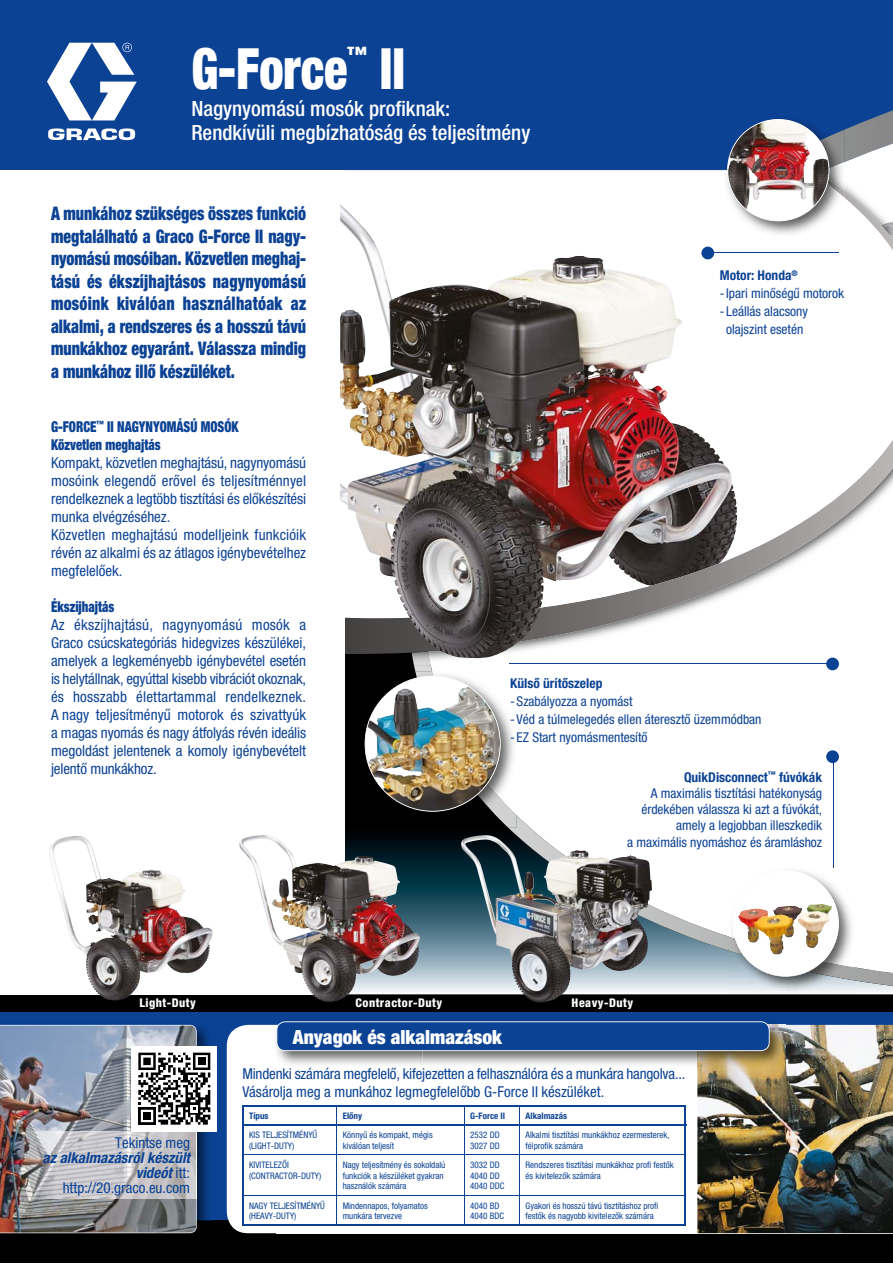
<style>
.page{position:relative;width:893px;height:1263px;background:#fff}
.page>*{position:absolute;margin:0;border:0;box-sizing:border-box;transform-origin:0 0}
.t1{font:900 condensed 57px "Helvetica Neue LTCE";color:#fff;scale:.85 1}
.t2{font:500 condensed 21px/24px "Helvetica Neue LTCE";color:#fff}
.t3{font:900 condensed 19.95px "Helvetica Neue LTCE";color:#fff}
.t4{font:900 condensed 19.5px "Helvetica Neue LTCE";color:#fff}
.t5{font:900 condensed 18.75px/22.5px "Helvetica Neue LTCE";color:#0b4294;text-align:justify;scale:.85 1}
.t6{font:condensed 15px/18px "Helvetica Neue LTCE";color:#0b4294}
.t7{font:900 condensed 15px/18px "Helvetica Neue LTCE";color:#0b4294;scale:.85 1}
.t8{font:italic 700 condensed 15px/15px "Helvetica Neue LTCE";color:#0b4294;text-align:right}
.t9{font:condensed 13.5px/16.2px "Helvetica Neue LTCE";color:#0b4294;text-align:center}
.t10{font:700 condensed 13.5px "Helvetica Neue LTCE";color:#0b4294}
.t11{font:800 condensed 12px "Helvetica Neue LT Std";letter-spacing:.04em;color:#fff}
.t12{font:condensed 9px/10.8px "Helvetica Neue LTCE";color:#0b4294}
.t13{font:700 condensed 9px "Helvetica Neue LTCE";color:#0b4294}
.s1{font-weight:700}
.s2{font-weight:400;font-style:normal}
</style>
<div class="page">
<div style="left:0;top:995px;width:893px;height:268px;background:#000"></div>
<div style="left:340px;top:170px;width:553px;height:1093px;background:#000"></div>
<img style="left:344px;top:823px;width:65px;height:171px">
<div style="left:0;top:0;width:893px;height:170px;background:#0b4294"></div>
<svg style="left:409px;top:110px;width:484px;height:885px;fill:#fff"></svg>
<img style="left:344px;top:654px;width:68px;height:11px">
<img style="left:412px;top:659px;width:16px;height:6px">
<svg style="left:344px;top:619px;width:549px;height:35px;background:#eee"></svg>
<svg style="left:47px;top:43px;width:90px;height:97px"></svg>
<img style="left:364px;top:672px;width:51px;height:151px">
<img style="left:361px;top:823px;width:54px;height:5px">
<img style="left:415px;top:672px;width:102px;height:156px">
<img style="left:432px;top:672px;width:85px;height:143px">
<img style="left:365px;top:676px;width:136px;height:136px">
<div style="left:0;top:1012px;width:893px;height:208px;background:#0b4294"></div>
<div style="left:276px;top:1025px;width:617px;height:208px;background:#fff"></div>
<img style="left:697px;top:1025px;width:196px;height:208px">
<div style="left:227px;top:1025px;width:195px;height:208px;background:#fff;border-radius:21px"></div>
<div style="left:132px;top:1046px;width:85px;height:85px;background:#fff"></div>
<svg style="left:210px;top:1052px;width:1px;height:68px"></svg>
<img style="left:0;top:1025px;width:210px;height:208px">
<img style="left:273px;top:1024px;width:513px;height:1px">
<img style="left:422px;top:1025px;width:364px;height:42px">
<img style="left:277px;top:1051px;width:145px;height:14px">
<svg style="left:276px;top:1021px;width:494px;height:30px;background:#1a4d9a"></svg>
<img style="left:465px;top:839px;width:106px;height:163px">
<img style="left:243px;top:839px;width:130px;height:130px">
<img style="left:54px;top:841px;width:104px;height:125px">
<svg style="left:340px;top:170px;width:553px;height:449px;background:#f7f7f7"></svg>
<img style="left:340px;top:203px;width:397px;height:416px">
<img style="left:357px;top:452px;width:205px;height:207px">
<img style="left:723px;top:115px;width:122px;height:122px">
<img style="left:829px;top:129px;width:16px;height:33px">
<img style="left:829px;top:162px;width:16px;height:8px">
<img style="left:829px;top:170px;width:16px;height:6px">
<img style="left:829px;top:176px;width:16px;height:22px">
<img style="left:727px;top:119px;width:102px;height:102px">
<img style="left:729px;top:967px;width:126px;height:13px">
<img style="left:729px;top:867px;width:126px;height:100px">
<svg style="left:732px;top:870px;width:107px;height:107px;background:#e7e8e9"></svg>
<img style="left:738px;top:904px;width:94px;height:51px">
<hr style="left:711px;top:252px;width:128px;height:1px;background:#0b4294">
<div style="left:701px;top:247px;width:13px;height:12px;background:#0b4294;border-radius:50%"></div>
<hr style="left:509px;top:663px;width:321px;height:1px;background:#0b4294">
<div style="left:826px;top:657px;width:13px;height:13px;background:#0b4294;border-radius:50%"></div>
<div style="left:826px;top:750px;width:13px;height:13px;background:#0b4294;border-radius:50%"></div>
<hr style="left:242px;top:1105px;width:95px;height:1px;background:#0b4294">
<svg style="left:242px;top:1106px;width:2px;height:18px"></svg>
<hr style="left:337px;top:1105px;width:349px;height:1px;background:#0b4294">
<svg style="left:685px;top:1106px;width:1px;height:18px"></svg>
<hr style="left:242px;top:1124px;width:94px;height:1px;background:#0b4294">
<hr style="left:242px;top:1125px;width:2px;height:30px;background:#0b4294">
<hr style="left:337px;top:1124px;width:127px;height:1px;background:#0b4294">
<hr style="left:465px;top:1124px;width:54px;height:1px;background:#0b4294">
<hr style="left:520px;top:1124px;width:166px;height:1px;background:#0b4294">
<hr style="left:685px;top:1125px;width:1px;height:30px;background:#0b4294">
<hr style="left:242px;top:1155px;width:2px;height:40px;background:#0b4294">
<hr style="left:685px;top:1155px;width:1px;height:40px;background:#0b4294">
<hr style="left:242px;top:1195px;width:2px;height:29px;background:#0b4294">
<svg style="left:685px;top:1195px;width:1px;height:29px"></svg>
<hr style="left:242px;top:1224px;width:444px;height:2px;background:#0b4294">
<svg style="left:336px;top:1106px;width:1px;height:48px"></svg>
<svg style="left:464px;top:1106px;width:1px;height:48px"></svg>
<svg style="left:519px;top:1106px;width:1px;height:48px"></svg>
<hr style="left:244px;top:1154px;width:220px;height:1px;background:#0b4294">
<hr style="left:336px;top:1155px;width:1px;height:40px;background:#0b4294">
<hr style="left:464px;top:1154px;width:55px;height:1px;background:#0b4294">
<hr style="left:464px;top:1155px;width:1px;height:40px;background:#0b4294">
<hr style="left:519px;top:1154px;width:166px;height:1px;background:#0b4294">
<hr style="left:519px;top:1155px;width:1px;height:40px;background:#0b4294">
<hr style="left:244px;top:1195px;width:220px;height:1px;background:#0b4294">
<svg style="left:336px;top:1196px;width:1px;height:28px"></svg>
<hr style="left:464px;top:1195px;width:55px;height:1px;background:#0b4294">
<svg style="left:464px;top:1196px;width:1px;height:28px"></svg>
<hr style="left:519px;top:1195px;width:166px;height:1px;background:#0b4294">
<svg style="left:519px;top:1196px;width:1px;height:28px"></svg>
<hr style="left:833px;top:761px;width:1px;height:106px;background:#0b4294">
<h1 class="t1" style="left:191px;top:48px;width:185px">G-Force</h1>
<h3 class="t3" style="left:347px;top:47px;width:21px">™</h3>
<h1 class="t1" style="left:380px;top:48px;width:31px">II</h1>
<h2 class="t2" style="left:191px;top:99px;width:340px">Nagynyomású mosók profiknak:<br>Rendkívüli megbízhatóság és teljesítmény</h2>
<p class="t5" style="left:51px;top:205px;width:302px">A munkához szükséges összes funkció megtalálható a Graco G-Force II nagy&shy;nyomású mosóiban. Közvetlen meghaj&shy;tású és ékszíjhajtásos nagynyomású mosóink kiválóan használhatóak az alkalmi, a rendszeres és a hosszú távú munkákhoz egyaránt. Válassza mindig a munkához illő készüléket.</p>
<p class="t10" style="left:720px;top:270px;width:80px">Motor: Honda<sup>®</sup></p>
<p class="t9" style="left:720px;top:287px;width:126px">- Ipari minőségű motorok</p>
<p class="t9" style="left:720px;top:304px;width:90px;line-height:18px">- Leállás alacsony olajszint esetén</p>
<p class="t7" style="left:51px;top:419px;width:222px">G-FORCE<sup>™</sup> II NAGYNYOMÁSÚ MOSÓK<br>Közvetlen meghajtás</p>
<p class="t6" style="left:51px;top:455px;width:257px">Kompakt, közvetlen meghajtású, nagynyomású mosóink elegendő erővel és teljesítménnyel rendelkeznek a legtöbb tisztítási és előkészítési munka elvégzéséhez.<br>Közvetlen meghajtású modelljeink funkcióik révén az alkalmi és az átlagos igénybevételhez megfelelőek.</p>
<p class="t7" style="left:51px;top:599px;width:76px">Ékszíjhajtás</p>
<p class="t6" style="left:51px;top:617px;width:257px;text-align:justify">Az ékszíjhajtású, nagynyomású mosók a Graco csúcskategóriás hidegvizes készülékei, amelyek a legkeményebb igénybevétel esetén is helytállnak, egyúttal kisebb vibrációt okoznak, és hosszabb élettartammal rendelkeznek.<br>A nagy teljesítményű motorok és szivattyúk a magas nyomás és nagy átfolyás révén ideális megoldást jelentenek a komoly igénybevételt jelentő munkákhoz.</p>
<p class="t10" style="left:510px;top:679px;width:94px">Külső ürítőszelep</p>
<p class="t9" style="left:510px;top:695px;width:124px">- Szabályozza a nyomást</p>
<p class="t9" style="left:510px;top:713px;width:253px">- Véd a túlmelegedés ellen áteresztő üzemmódban</p>
<p class="t9" style="left:510px;top:731px;width:139px">- EZ Start nyomásmentesítő</p>
<p class="t9" style="left:627px;top:770px;width:197px;text-align:right"><span class="s1">QuikDisconnect</span><sup>™</sup> <span class="s1">fúvókák<br></span>A maximális tisztítási hatékonyság érdekében válassza ki azt a fúvókát, amely a legjobban illeszkedik<br>a maximális nyomáshoz és áramláshoz</p>
<p class="t11" style="left:140px;top:998px;width:58px">Light-Duty</p>
<p class="t11" style="left:356px;top:998px;width:88px">Contractor-Duty</p>
<p class="t11" style="left:572px;top:998px;width:63px">Heavy-Duty</p>
<h3 class="t4" style="left:293px;top:1030px;width:211px">Anyagok és alkalmazások</h3>
<p class="t6" style="left:115px;top:1135px;width:76px">Tekintse meg</p>
<p class="t8" style="left:42px;top:1152px;width:149px">az alkalmazásról készült videót <span class="s2">itt: http://20.graco.eu.com</span></p>
<p class="t6" style="left:242px;top:1067px;width:445px">Mindenki számára megfelelő, kifejezetten a felhasználóra és a munkára hangolva...<br>Vásárolja meg a munkához legmegfelelőbb G-Force II készüléket.</p>
<p class="t13" style="left:249px;top:1112px;width:21px">Típus</p>
<p class="t13" style="left:343px;top:1112px;width:21px">Előny</p>
<p class="t13" style="left:470px;top:1112px;width:36px">G-Force II</p>
<p class="t13" style="left:525px;top:1112px;width:43px">Alkalmazás</p>
<p class="t12" style="left:249px;top:1130px;width:70px">KIS TELJESÍTMÉNYŰ (LIGHT-DUTY)</p>
<p class="t12" style="left:343px;top:1130px;width:92px">Könnyű és kompakt, mégis kiválóan teljesít</p>
<p class="t12" style="left:470px;top:1130px;width:31px">2532 DD<br>3027 DD</p>
<p class="t12" style="left:525px;top:1130px;width:146px">Alkalmi tisztítási munkákhoz ezermesterek, félprofik számára</p>
<p class="t12" style="left:249px;top:1160px;width:74px">KIVITELEZŐI (CONTRACTOR-DUTY)</p>
<p class="t12" style="left:343px;top:1160px;width:104px">Nagy teljesítmény és sokoldalú funkciók a készüléket gyakran használók számára</p>
<p class="t12" style="left:470px;top:1160px;width:36px">3032 DD<br>4040 DD<br>4040 DDC</p>
<p class="t12" style="left:525px;top:1160px;width:150px">Rendszeres tisztítási munkákhoz profi festők és kivitelezők számára</p>
<p class="t12" style="left:249px;top:1201px;width:77px">NAGY TELJESÍTMÉNYŰ (HEAVY-DUTY)</p>
<p class="t12" style="left:343px;top:1201px;width:87px">Mindennapos, folyamatos munkára tervezve</p>
<p class="t12" style="left:470px;top:1201px;width:35px">4040 BD<br>4040 BDC</p>
<p class="t12" style="left:525px;top:1201px;width:134px">Gyakori és hosszú távú tisztításhoz profi festők és nagyobb kivitelezők számára</p>
</div>
